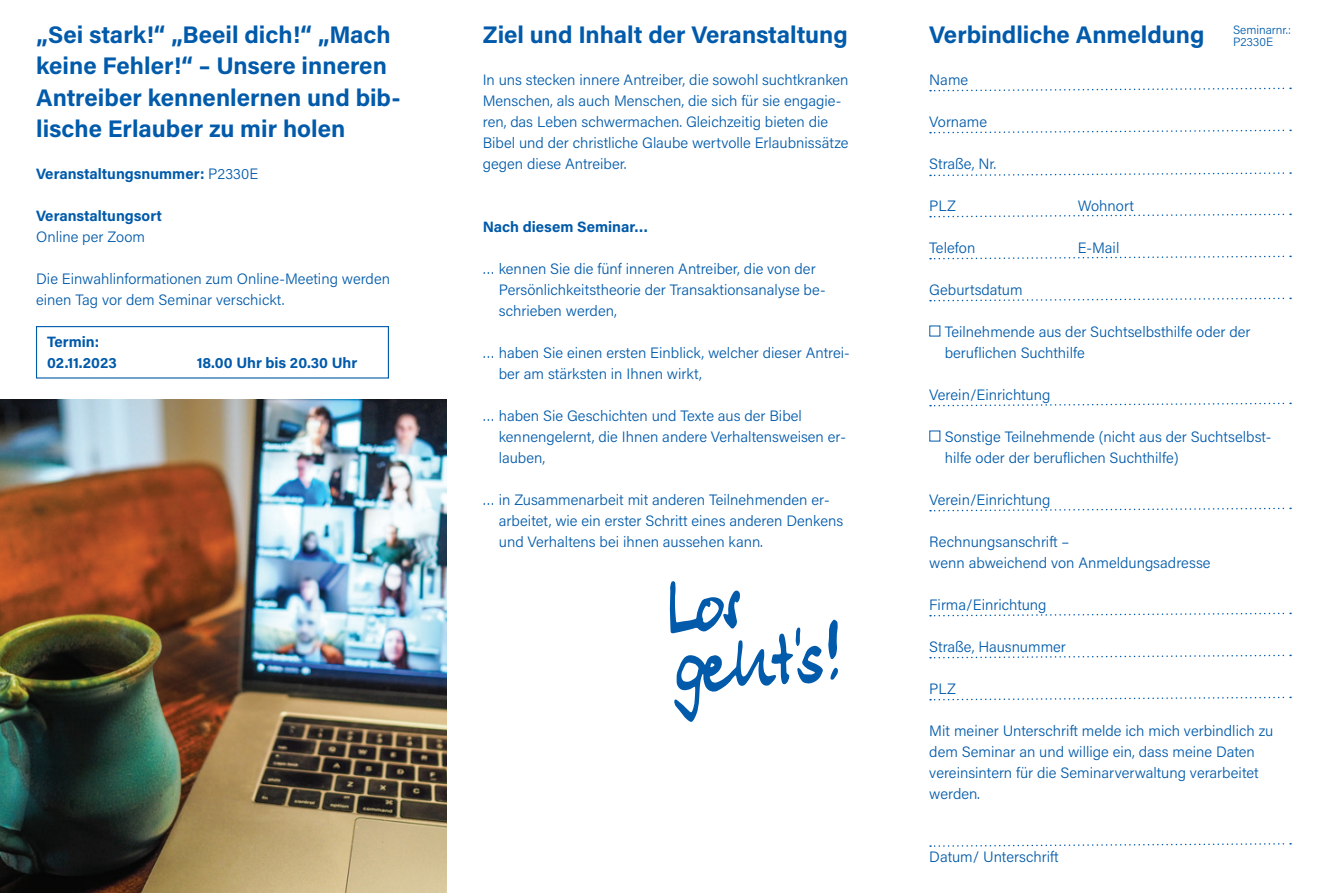
<style>
.page{position:relative;width:1327px;height:893px;background:#fff}
.page>*{position:absolute;margin:0;border:0;box-sizing:border-box;transform-origin:0 0}
.t1{font:700 24px/31.5px "Acumin Pro";color:#015aaa}
.t2{font:300 15px/21px "Acumin Pro";color:#015aaa}
.t3{font:700 15px/21px "Acumin Pro";color:#015aaa}
.t4{font:300 12px "Acumin Pro";color:#015aaa}
.s1{font-weight:300}
</style>
<div class="page">
<svg style="left:930px;top:87px;width:361px;height:5px"></svg>
<svg style="left:930px;top:129px;width:361px;height:5px"></svg>
<svg style="left:930px;top:172px;width:361px;height:5px"></svg>
<svg style="left:930px;top:213px;width:361px;height:5px"></svg>
<svg style="left:930px;top:255px;width:361px;height:5px"></svg>
<svg style="left:930px;top:297px;width:361px;height:5px"></svg>
<svg style="left:930px;top:402px;width:361px;height:5px"></svg>
<svg style="left:930px;top:507px;width:361px;height:5px"></svg>
<svg style="left:930px;top:612px;width:361px;height:5px"></svg>
<svg style="left:930px;top:654px;width:361px;height:5px"></svg>
<svg style="left:930px;top:696px;width:361px;height:5px"></svg>
<svg style="left:930px;top:843px;width:361px;height:4px"></svg>
<img style="left:0;top:400px;width:446px;height:493px">
<svg style="left:670px;top:581px;width:168px;height:141px"></svg>
<div style="left:36px;top:326px;width:353px;height:53px;border:1px solid #015aaa"></div>
<h1 class="t1" style="left:36px;top:17px;width:356px">„Sei stark!“ „Beeil dich!“ „Mach</h1>
<h1 class="t1" style="left:36px;top:49px;width:366px">keine Fehler!“ – Unsere inneren<br>Antreiber kennenlernen und bib&shy;lische Erlauber zu mir holen</h1>
<p class="t3" style="left:36px;top:163px;width:223px">Veranstaltungsnummer: <span class="s1">P2330E</span></p>
<p class="t3" style="left:36px;top:205px;width:127px">Veranstaltungsort</p>
<p class="t2" style="left:36px;top:226px;width:110px">Online per Zoom</p>
<p class="t2" style="left:36px;top:268px;width:355px">Die Einwahlinformationen zum Online-Meeting werden einen Tag vor dem Seminar verschickt.</p>
<p class="t3" style="left:47px;top:331px;width:71px">Termin:<br>02.11.2023</p>
<p class="t3" style="left:197px;top:352px;width:162px">18.00 Uhr bis 20.30 Uhr</p>
<h1 class="t1" style="left:483px;top:17px;width:367px">Ziel und Inhalt der Veranstaltung</h1>
<p class="t2" style="left:483px;top:68px;width:367px">In uns stecken innere Antreiber, die sowohl suchtkranken Menschen, als auch Menschen, die sich für sie engagie&shy;ren, das Leben schwermachen. Gleichzeitig bieten die Bibel und der christliche Glaube wertvolle Erlaubnissätze gegen diese Antreiber.</p>
<p class="t3" style="left:483px;top:215px;width:167px">Nach diesem Seminar…</p>
<p class="t2" style="left:499px;top:257px;width:328px;text-indent:-16px">… kennen Sie die fünf inneren Antreiber, die von der<br>Persönlichkeitstheorie der Transaktionsanalyse be&shy;schrieben werden,</p>
<p class="t2" style="left:499px;top:341px;width:352px;text-indent:-16px">… haben Sie einen ersten Einblick, welcher dieser Antrei&shy;ber am stärksten in Ihnen wirkt,</p>
<p class="t2" style="left:499px;top:404px;width:349px;text-indent:-16px">… haben Sie Geschichten und Texte aus der Bibel kennengelernt, die Ihnen andere Verhaltensweisen er&shy;lauben,</p>
<p class="t2" style="left:499px;top:488px;width:346px;text-indent:-16px">… in Zusammenarbeit mit anderen Teilnehmenden er&shy;arbeitet, wie ein erster Schritt eines anderen Denkens und Verhaltens bei ihnen aussehen kann.</p>
<p class="t4" style="left:1233px;top:21px;width:59px">Seminarnr.:</p>
<h1 class="t1" style="left:929px;top:17px;width:277px">Verbindliche Anmeldung</h1>
<p class="t2" style="left:929px;top:68px;width:40px">Name</p>
<p class="t2" style="left:929px;top:110px;width:59px">Vorname</p>
<p class="t2" style="left:929px;top:152px;width:69px">Straße, Nr.</p>
<p class="t2" style="left:929px;top:194px;width:28px">PLZ</p>
<p class="t2" style="left:1078px;top:194px;width:58px">Wohnort</p>
<p class="t2" style="left:929px;top:236px;width:48px">Telefon</p>
<p class="t2" style="left:1078px;top:236px;width:43px">E-Mail</p>
<p class="t2" style="left:929px;top:278px;width:95px">Geburtsdatum</p>
<p class="t2" style="left:944px;top:320px;width:307px">Teilnehmende aus der Suchtselbsthilfe oder der beruflichen Suchthilfe</p>
<p class="t2" style="left:929px;top:383px;width:123px">Verein/Einrichtung</p>
<p class="t2" style="left:944px;top:425px;width:328px">Sonstige Teilnehmende (nicht aus der Suchtselbst&shy;hilfe oder der beruflichen Suchthilfe)</p>
<p class="t2" style="left:929px;top:488px;width:123px">Verein/Einrichtung</p>
<p class="t2" style="left:929px;top:530px;width:283px">Rechnungsanschrift –<br>wenn abweichend von Anmeldungsadresse</p>
<p class="t2" style="left:929px;top:593px;width:119px">Firma/Einrichtung</p>
<p class="t2" style="left:929px;top:635px;width:138px">Straße, Hausnummer</p>
<p class="t2" style="left:929px;top:677px;width:28px">PLZ</p>
<p class="t2" style="left:929px;top:719px;width:345px">Mit meiner Unterschrift melde ich mich verbindlich zu dem Seminar an und willige ein, dass meine Daten vereinsintern für die Seminarverwaltung verarbeitet werden.</p>
<p class="t4" style="left:1233px;top:33px;width:42px">P2330E</p>
<p class="t2" style="left:929px;top:845px;width:131px">Datum/ Unterschrift</p>
</div>
